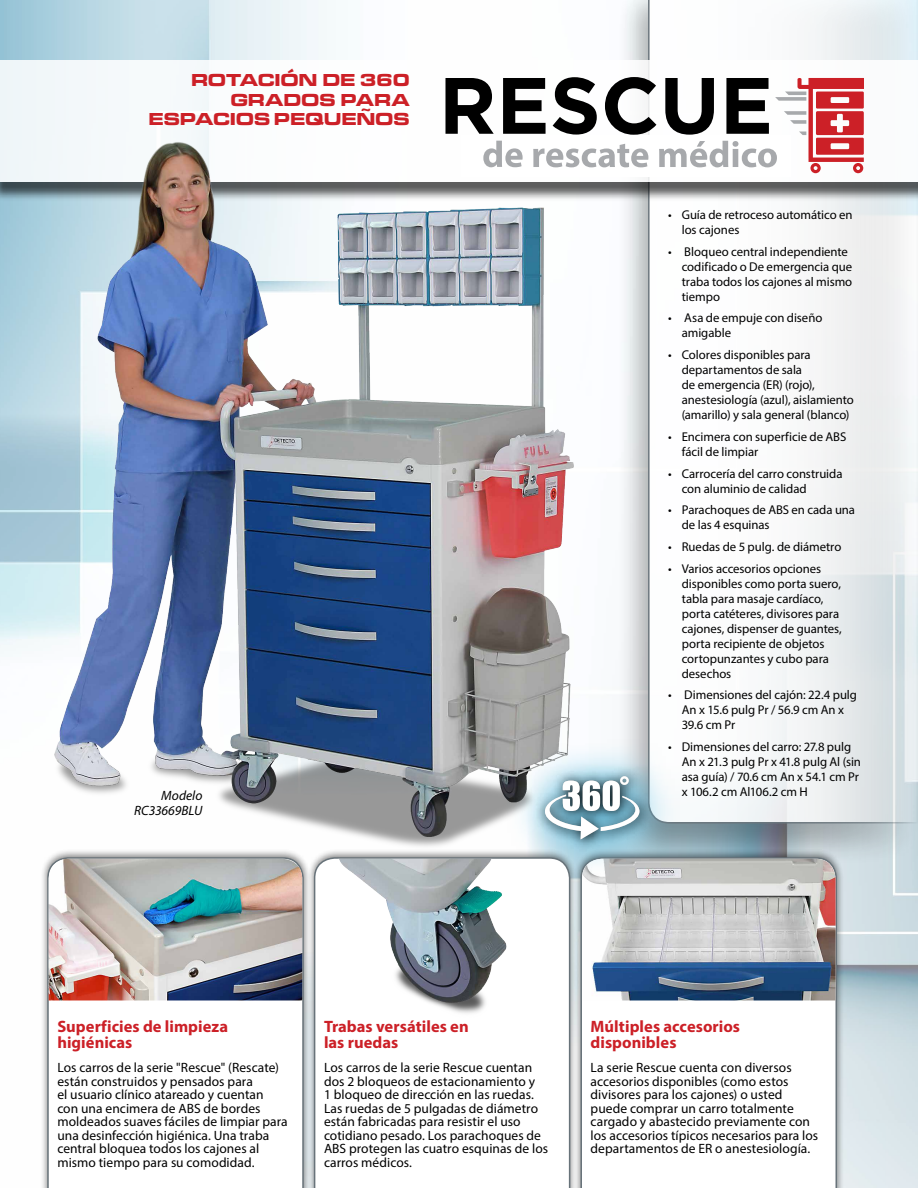
<style>
.page{position:relative;width:918px;height:1188px;background:#fff}
.page>*{position:absolute;margin:0;border:0;box-sizing:border-box;transform-origin:0 0}
.t1{font:18px/19.5px "Microgramma D Bold Exte";letter-spacing:.025em;color:#cc2027;text-align:right}
.t2{font:700 16.5px/16.5px "Myriad Pro";color:#cc2027}
.t3{font:13.5px/13.5px "Myriad Pro";letter-spacing:.005em;color:#000}
.t4{font:italic 13.5px/15px "Myriad Pro";letter-spacing:.005em;color:#000;text-align:right}
.t5{font:12.75px/15px "Myriad Pro";letter-spacing:-.005em;color:#000}
</style>
<div class="page">
<div style="left:616px;top:0;width:302px;height:868px;background:#000;opacity:.35"></div>
<svg style="left:647px;top:0;width:271px;height:824px"></svg>
<div style="left:0;top:63px;width:918px;height:138px;background:#000;opacity:.75"></div>
<div style="left:0;top:61px;width:918px;height:121px;background:#fff"></div>
<div style="left:574px;top:848px;width:270px;height:340px;background:#000;opacity:.5"></div>
<svg style="left:580px;top:856px;width:258px;height:332px"></svg>
<img style="left:582px;top:859px;width:254px;height:141px">
<img style="left:54px;top:142px;width:519px;height:706px">
<div style="left:507px;top:738px;width:173px;height:142px;background:#57c1e8;opacity:.7"></div>
<svg style="left:535px;top:766px;width:118px;height:86px;background:#adceda"></svg>
<svg style="left:545px;top:776px;width:94px;height:63px"></svg>
<div style="left:40px;top:848px;width:271px;height:340px;background:#000;opacity:.5"></div>
<svg style="left:46px;top:856px;width:258px;height:332px"></svg>
<img style="left:49px;top:859px;width:253px;height:141px">
<div style="left:307px;top:848px;width:271px;height:340px;background:#000;opacity:.5"></div>
<svg style="left:313px;top:856px;width:258px;height:332px"></svg>
<img style="left:315px;top:859px;width:234px;height:160px">
<div style="left:461px;top:136px;width:330px;height:41px;background:#fff"></div>
<svg style="left:446px;top:77px;width:418px;height:96px"></svg>
<h1 class="t1" style="left:149px;top:70px;width:262px">ROTACIÓN DE 360<br>GRADOS PARA<br>ESPACIOS PEQUEÑOS</h1>
<p class="t4" style="left:134px;top:788px;width:70px">Modelo<br>RC33669BLU</p>
<p class="t5" style="left:682px;top:207px;width:172px;text-indent:-14px">• Guía de retroceso automático en los cajones</p>
<p class="t5" style="left:682px;top:244px;width:172px;text-indent:-14px">• Bloqueo central independiente codificado o De emergencia que traba todos los cajones al mismo tiempo</p>
<p class="t5" style="left:682px;top:310px;width:142px;text-indent:-14px">• Asa de empuje con diseño amigable</p>
<p class="t5" style="left:682px;top:347px;width:174px;text-indent:-14px">• Colores disponibles para departamentos de sala<br>de emergencia (ER) (rojo), anestesiología (azul), aislamiento (amarillo) y sala general (blanco)</p>
<p class="t5" style="left:682px;top:429px;width:166px;text-indent:-14px">• Encimera con superficie de ABS fácil de limpiar</p>
<p class="t5" style="left:682px;top:466px;width:162px;text-indent:-14px">• Carrocería del carro construida con aluminio de calidad</p>
<p class="t5" style="left:682px;top:502px;width:175px;text-indent:-14px">• Parachoques de ABS en cada una de las 4 esquinas</p>
<p class="t5" style="left:668px;top:539px;width:175px">• Ruedas de 5 pulg. de diámetro</p>
<p class="t5" style="left:682px;top:561px;width:162px;text-indent:-14px">• Varios accesorios opciones disponibles como porta suero, tabla para masaje cardíaco, porta catéteres, divisores para cajones, dispenser de guantes, porta recipiente de objetos cortopunzantes y cubo para desechos</p>
<p class="t5" style="left:682px;top:687px;width:177px;text-indent:-14px">• Dimensiones del cajón: 22.4 pulg<br>An x 15.6 pulg Pr / 56.9 cm An x<br>39.6 cm Pr</p>
<p class="t5" style="left:682px;top:739px;width:181px;text-indent:-14px">• Dimensiones del carro: 27.8 pulg<br>An x 21.3 pulg Pr x 41.8 pulg Al (sin asa guía) / 70.6 cm An x 54.1 cm Pr x 106.2 cm Al106.2 cm H</p>
<p class="t2" style="left:57px;top:1017px;width:172px">Superficies de limpieza higiénicas</p>
<p class="t3" style="left:57px;top:1061px;width:232px">Los carros de la serie "Rescue" (Rescate) están construidos y pensados para<br>el usuario clínico atareado y cuentan con una encimera de ABS de bordes moldeados suaves fáciles de limpiar para una desinfección higiénica. Una traba central bloquea todos los cajones al mismo tiempo para su comodidad.</p>
<p class="t2" style="left:324px;top:1017px;width:146px">Trabas versátiles en las ruedas</p>
<p class="t3" style="left:324px;top:1061px;width:226px">Los carros de la serie Rescue cuentan dos 2 bloqueos de estacionamiento y<br>1 bloqueo de dirección en las ruedas.<br>Las ruedas de 5 pulgadas de diámetro están fabricadas para resistir el uso cotidiano pesado. Los parachoques de ABS protegen las cuatro esquinas de los carros médicos.</p>
<p class="t2" style="left:591px;top:1017px;width:151px">Múltiples accesorios disponibles</p>
<p class="t3" style="left:591px;top:1061px;width:229px">La serie Rescue cuenta con diversos accesorios disponibles (como estos divisores para los cajones) o usted puede comprar un carro totalmente cargado y abastecido previamente con los accesorios típicos necesarios para los departamentos de ER o anestesiología.</p>
</div>
